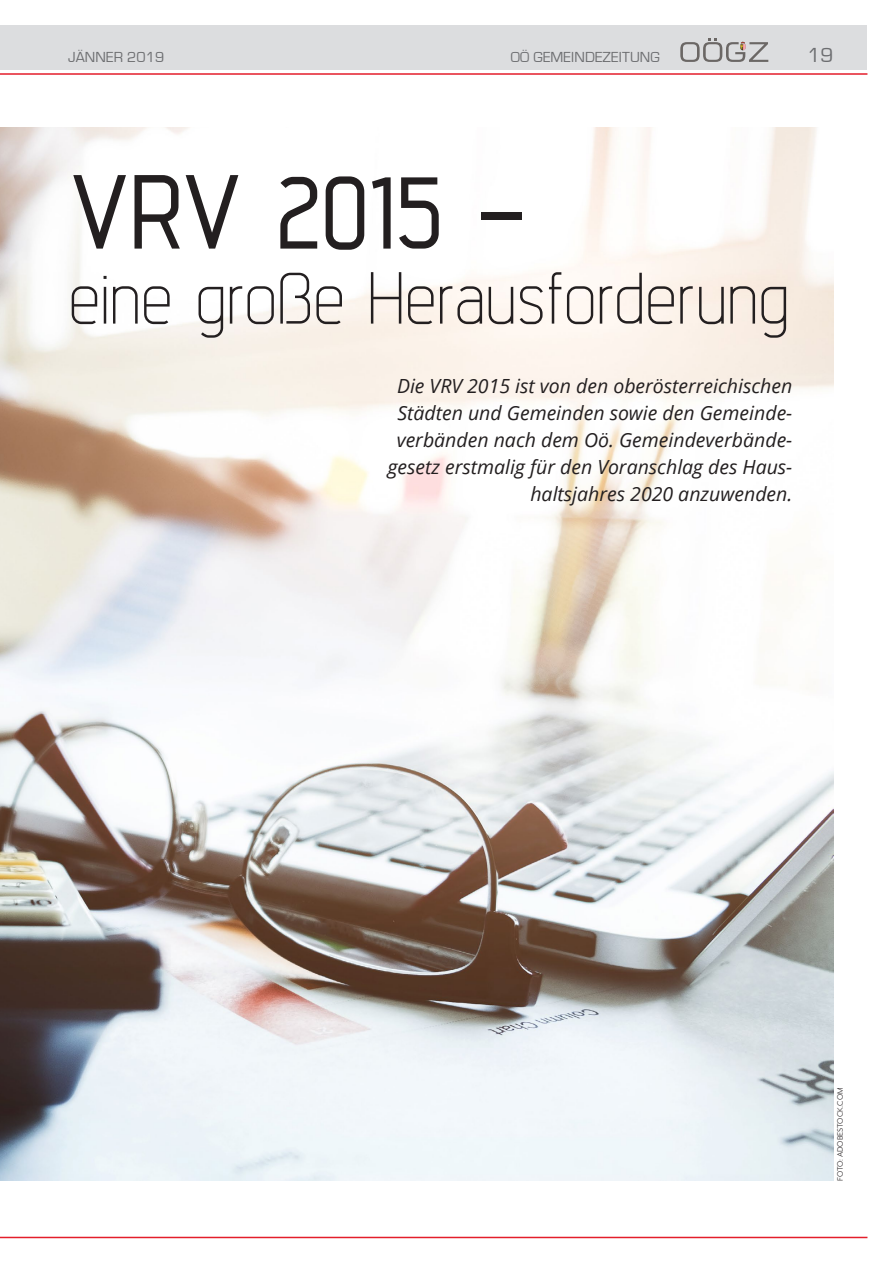
<style>
.page{position:relative;width:893px;height:1263px;background:#fff}
.page>*{position:absolute;margin:0;border:0;box-sizing:border-box;transform-origin:0 0}
.t1{font:500 105px "Intropol";letter-spacing:-.02em;color:#231f20}
.t2{font:300 73.5px "Intropol";letter-spacing:-.01em;color:#231f20}
.t3{font:21px "Eurostile";color:#6c6d70}
.t4{font:italic 19.5px/27px "Open Sans";color:#231f20;text-align:right}
.t5{font:15px "Eurostile";letter-spacing:.01em;color:#6c6d70}
.t6{font:9px "Mr Eaves Mod OT";color:#231f20}
</style>
<div class="page">
<div style="left:0;top:26px;width:867px;height:44px;background:#dcdddf"></div>
<hr style="left:0;top:73px;width:867px;height:2px;background:#e41e2b">
<hr style="left:0;top:1237px;width:867px;height:1px;background:#e41e2b">
<svg style="left:680px;top:38px;width:88px;height:24px"></svg>
<img style="left:0;top:128px;width:833px;height:1053px">
<p class="t5" style="left:68px;top:49px;width:98px">JÄNNER 2019</p>
<p class="t5" style="left:511px;top:49px;width:150px">OÖ GEMEINDEZEITUNG</p>
<p class="t3" style="left:807px;top:44px;width:27px">19</p>
<h1 class="t1" style="left:68px;top:150px;width:460px">VRV 2015 –</h1>
<h2 class="t2" style="left:68px;top:257px;width:723px">eine große Herausforderung</h2>
<p class="t4" style="left:388px;top:372px;width:406px">Die VRV 2015 ist von den oberösterreichischen Städten und Gemeinden sowie den Gemeinde&shy;verbänden nach dem Oö. Gemeindeverbände&shy;gesetz erstmalig für den Voranschlag des Haus&shy;haltsjahres 2020 anzuwenden.</p>
<p class="t6" style="left:835px;top:1181px;width:95px;rotate:-90deg">FOTO: ADOBESTOCK.COM</p>
</div>
